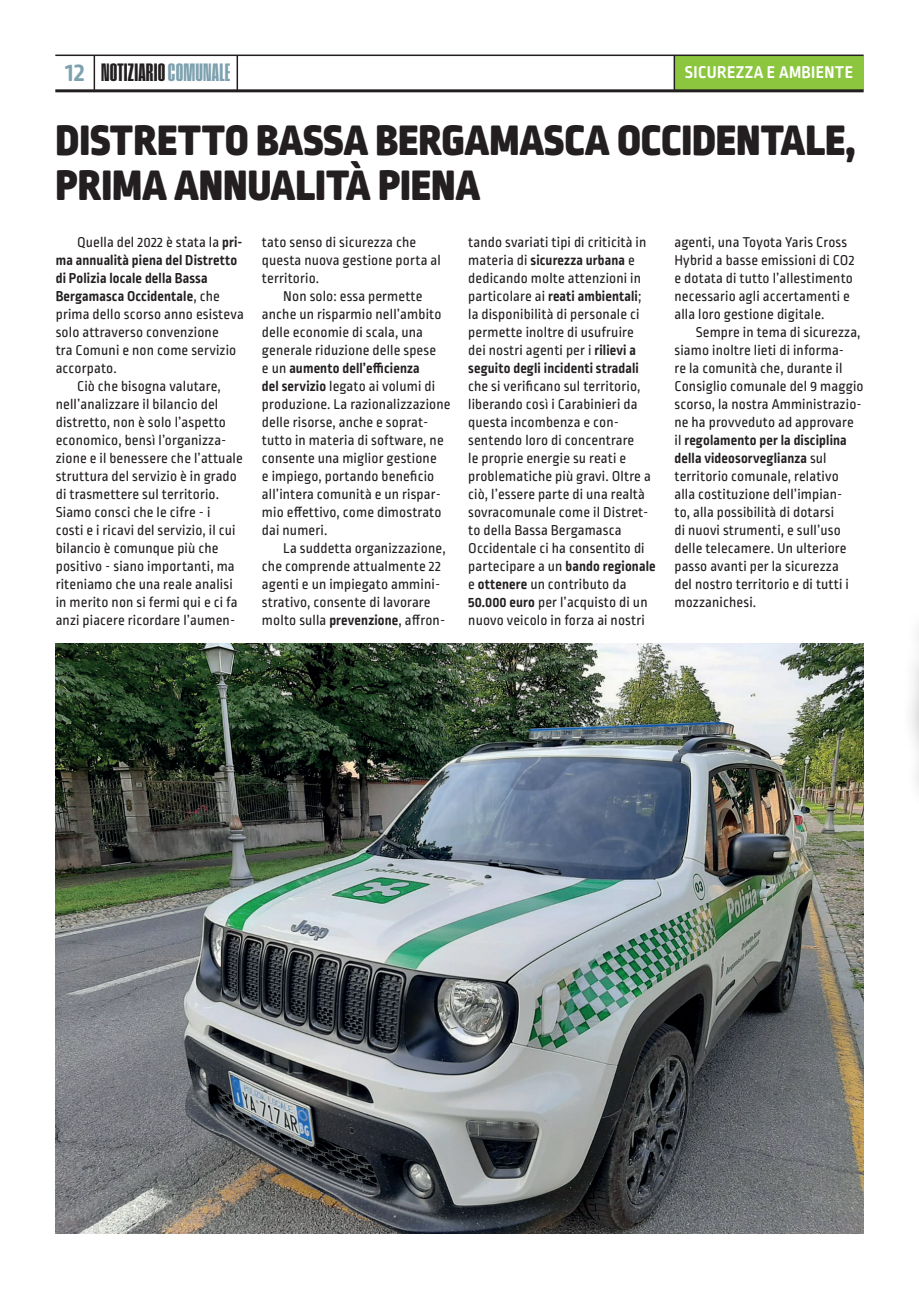
<style>
.page{position:relative;width:919px;height:1289px;background:#fff}
.page>*{position:absolute;margin:0;border:0;box-sizing:border-box;transform-origin:0 0}
.t1{font:900 45px/45px "Ropa Soft Pro";letter-spacing:.01em;color:#231f20}
.t2{font:24px "Pressio No.35";letter-spacing:.01em;color:#231f20}
.t3{font:700 18px "Ropa Soft Pro";letter-spacing:.02em;color:#fff}
.t4{font:15px/18px "Ropa Soft Pro";letter-spacing:.01em;color:#231f20}
.t5{font:700 15px "Ropa Soft Pro";letter-spacing:.01em;color:#231f20}
.s1{font-family:"Ropa Soft Pro";font-weight:700;font-size:27px;color:#7da1ae}
.s2{color:#7da1ae}
.s3{font-weight:700}
.s4{font-weight:400}
</style>
<div class="page">
<img style="left:55px;top:643px;width:808px;height:590px">
<div style="left:674px;top:56px;width:189px;height:33px;background:#8bc63e"></div>
<hr style="left:673px;top:55px;width:2px;height:37px;background:#231f20">
<hr style="left:55px;top:55px;width:808px;height:1px;background:#231f20">
<hr style="left:55px;top:89px;width:808px;height:3px;background:#231f20">
<hr style="left:236px;top:55px;width:2px;height:35px;background:#231f20">
<hr style="left:94px;top:55px;width:1px;height:35px;background:#231f20">
<h2 class="t2" style="left:65px;top:59px;width:167px"><span class="s1">12</span> NOTIZIARIO <span class="s2">COMUNALE</span></h2>
<p class="t3" style="left:685px;top:62px;width:170px">SICUREZZA E AMBIENTE</p>
<h1 class="t1" style="left:56px;top:120px;width:800px">DISTRETTO BASSA BERGAMASCA OCCIDENTALE,<br>PRIMA ANNUALITÀ PIENA</h1>
<p class="t4" style="left:77px;top:234px;width:167px">Quella del 2022 è stata la <span class="s3">pri-</span></p>
<p class="t5" style="left:56px;top:251px;width:183px">ma annualità piena del Distretto</p>
<p class="t5" style="left:56px;top:269px;width:153px">di Polizia locale della Bassa</p>
<p class="t5" style="left:56px;top:287px;width:165px">Bergamasca Occidentale<span class="s4">, che</span></p>
<p class="t4" style="left:56px;top:306px;width:189px">prima dello scorso anno esisteva</p>
<p class="t4" style="left:56px;top:324px;width:164px">solo attraverso convenzione</p>
<p class="t4" style="left:56px;top:342px;width:182px">tra Comuni e non come servizio</p>
<p class="t4" style="left:56px;top:360px;width:62px">accorpato.</p>
<p class="t4" style="left:77px;top:378px;width:145px">Ciò che bisogna valutare,</p>
<p class="t4" style="left:56px;top:396px;width:164px">nell’analizzare il bilancio del</p>
<p class="t4" style="left:56px;top:414px;width:172px">distretto, non è solo l’aspetto</p>
<p class="t4" style="left:56px;top:432px;width:172px">economico, bensì l’organizza-</p>
<p class="t4" style="left:56px;top:450px;width:188px">zione e il benessere che l’attuale</p>
<p class="t4" style="left:56px;top:468px;width:183px">struttura del servizio è in grado</p>
<p class="t4" style="left:56px;top:486px;width:165px">di trasmettere sul territorio.</p>
<p class="t4" style="left:56px;top:504px;width:156px">Siamo consci che le cifre - i</p>
<p class="t4" style="left:56px;top:522px;width:181px">costi e i ricavi del servizio, il cui</p>
<p class="t4" style="left:56px;top:540px;width:164px">bilancio è comunque più che</p>
<p class="t4" style="left:56px;top:558px;width:180px">positivo - siano importanti, ma</p>
<p class="t4" style="left:56px;top:576px;width:178px">riteniamo che una reale analisi</p>
<p class="t4" style="left:56px;top:594px;width:183px">in merito non si fermi qui e ci fa</p>
<p class="t4" style="left:56px;top:612px;width:181px">anzi piacere ricordare l’aumen-</p>
<p class="t4" style="left:262px;top:234px;width:180px">tato senso di sicurezza che questa nuova gestione porta al territorio.</p>
<p class="t4" style="left:262px;top:288px;width:190px;text-indent:21px">Non solo: essa permette anche un risparmio nell’ambito delle economie di scala, una generale riduzione delle spese<br>e un <span class="s3">aumento dell’efficienza<br>del servizio</span> legato ai volumi di produzione. La razionalizzazione delle risorse, anche e soprat&shy;tutto in materia di software, ne consente una miglior gestione<br>e impiego, portando beneficio all’intera comunità e un rispar&shy;mio effettivo, come dimostrato dai numeri.</p>
<p class="t4" style="left:262px;top:540px;width:185px;text-indent:21px">La suddetta organizzazione, che comprende attualmente 22 agenti e un impiegato ammini&shy;strativo, consente di lavorare molto sulla <span class="s3">prevenzione</span>, affron-</p>
<p class="t4" style="left:468px;top:234px;width:180px">tando svariati tipi di criticità in materia di <span class="s3">sicurezza urbana</span> e dedicando molte attenzioni in particolare ai <span class="s3">reati ambientali</span>; la disponibilità di personale ci permette inoltre di usufruire dei nostri agenti per i <span class="s3">rilievi a seguito degli incidenti stradali</span></p>
<p class="t4" style="left:468px;top:378px;width:189px">che si verificano sul territorio, liberando così i Carabinieri da questa incombenza e con&shy;sentendo loro di concentrare<br>le proprie energie su reati e problematiche più gravi. Oltre a ciò, l’essere parte di una realtà sovracomunale come il Distret&shy;to della Bassa Bergamasca<br>Occidentale ci ha consentito di partecipare a un <span class="s3">bando regionale </span>e <span class="s3">ottenere</span> un contributo da<br><span class="s3">50.000 euro</span> per l’acquisto di un nuovo veicolo in forza ai nostri</p>
<p class="t4" style="left:674px;top:234px;width:182px">agenti, una Toyota Yaris Cross<br>Hybrid a basse emissioni di CO2 e dotata di tutto l’allestimento necessario agli accertamenti e alla loro gestione digitale.</p>
<p class="t4" style="left:674px;top:324px;width:191px;text-indent:21px">Sempre in tema di sicurezza, siamo inoltre lieti di informa-<br>re la comunità che, durante il<br>Consiglio comunale del 9 maggio scorso, la nostra Amministrazio&shy;ne ha provveduto ad approvare il <span class="s3">regolamento per la disciplina della videosorveglianza</span> sul territorio comunale, relativo<br>alla costituzione dell’impian-<br>to, alla possibilità di dotarsi<br>di nuovi strumenti, e sull’uso delle telecamere. Un ulteriore passo avanti per la sicurezza<br>del nostro territorio e di tutti i mozzanichesi.</p>
</div>
